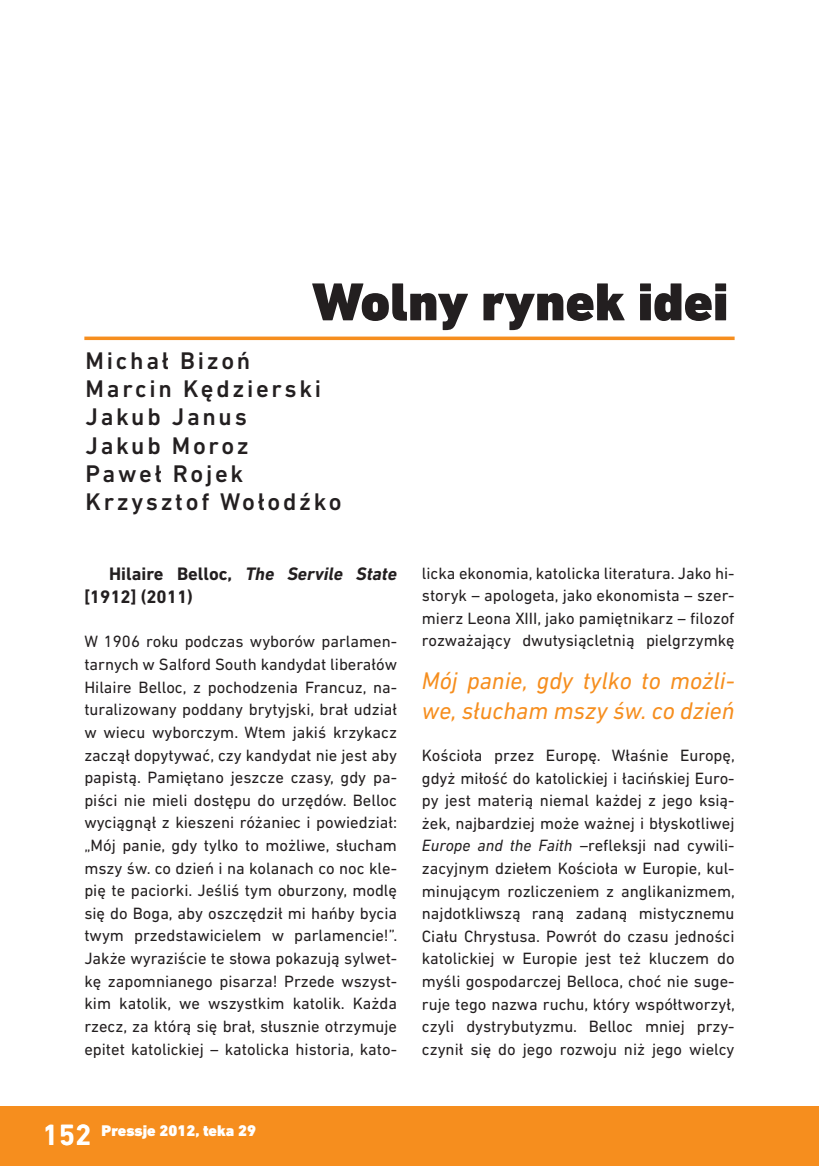
<style>
.page{position:relative;width:819px;height:1166px;background:#fff}
.page>*{position:absolute;margin:0;border:0;box-sizing:border-box;transform-origin:0 0}
.t1{font:900 54.25px "DIN Next LT Pro";color:#231f20}
.t2{font:700 29.75px "DIN Next LT Pro";color:#fff}
.t3{font:500 24.5px/28px "DIN Next LT Pro";letter-spacing:.11em;color:#231f20}
.t4{font:italic 24.5px/29.8px "DIN Next LT Pro";color:#f68e1e}
.t5{font:700 18.38px/22.6px "DIN Next LT Pro";color:#231f20}
.t6{font:16.62px/22.6px "DIN Next LT Pro";color:#231f20;text-align:justify}
.t7{font:900 15.75px "DIN Next LT Pro";color:#fff}
.s1{font-style:italic}
</style>
<div class="page">
<div style="left:0;top:1106px;width:819px;height:60px;background:#f68e1e"></div>
<svg style="left:84px;top:336px;width:650px;height:4px;fill:#f68e1e"></svg>
<h1 class="t1" style="left:312px;top:269px;width:418px">Wolny rynek idei</h1>
<h3 class="t3" style="left:86px;top:347px;width:257px">Michał Bizoń<br>Marcin Kędzierski<br>Jakub Janus<br>Jakub Moroz<br>Paweł Rojek<br>Krzysztof Wołodźko</h3>
<p class="t5" style="left:84px;top:562px;width:314px;text-indent:25px">Hilaire Belloc, <span class="s1">The Servile State </span>[1912] (2011)</p>
<p class="t6" style="left:84px;top:630px;width:314px">W 1906 roku podczas wyborów parlamen&shy;tarnych w Salford South kandydat liberałów Hilaire Belloc, z pochodzenia Francuz, na&shy;turalizowany poddany brytyjski, brał udział w wiecu wyborczym. Wtem jakiś krzykacz zaczął dopytywać, czy kandydat nie jest aby papistą. Pamiętano jeszcze czasy, gdy pa&shy;piści nie mieli dostępu do urzędów. Belloc wyciągnął z kieszeni różaniec i powiedział: „Mój panie, gdy tylko to możliwe, słucham mszy św. co dzień i na kolanach co noc kle&shy;pię te paciorki. Jeśliś tym oburzony, modlę się do Boga, aby oszczędził mi hańby bycia twym przedstawicielem w parlamencie!”.<br>Jakże wyraziście te słowa pokazują sylwet&shy;kę zapomnianego pisarza! Przede wszyst&shy;kim katolik, we wszystkim katolik. Każda rzecz, za którą się brał, słusznie otrzymuje epitet katolickiej – katolicka historia, kato-</p>
<p class="t6" style="left:422px;top:561px;width:314px">licka ekonomia, katolicka literatura. Jako hi&shy;storyk – apologeta, jako ekonomista – szer&shy;mierz Leona XIII, jako pamiętnikarz – filozof rozważający dwutysiącletnią pielgrzymkę</p>
<h3 class="t4" style="left:422px;top:665px;width:314px">Mój panie, gdy tylko to możli&shy;we, słucham mszy św. co dzień</h3>
<p class="t6" style="left:422px;top:744px;width:314px">Kościoła przez Europę. Właśnie Europę, gdyż miłość do katolickiej i łacińskiej Euro&shy;py jest materią niemal każdej z jego ksią&shy;żek, najbardziej może ważnej i błyskotliwej <span class="s1">Europe and the Faith</span> –refleksji nad cywili&shy;zacyjnym dziełem Kościoła w Europie, kul&shy;minującym rozliczeniem z anglikanizmem, najdotkliwszą raną zadaną mistycznemu Ciału Chrystusa. Powrót do czasu jedności katolickiej w Europie jest też kluczem do myśli gospodarczej Belloca, choć nie suge&shy;ruje tego nazwa ruchu, który współtworzył, czyli dystrybutyzmu. Belloc mniej przy&shy;czynił się do jego rozwoju niż jego wielcy</p>
<h2 class="t2" style="left:42px;top:1118px;width:51px">152</h2>
<p class="t7" style="left:102px;top:1121px;width:156px">Pressje 2012, teka 29</p>
</div>
